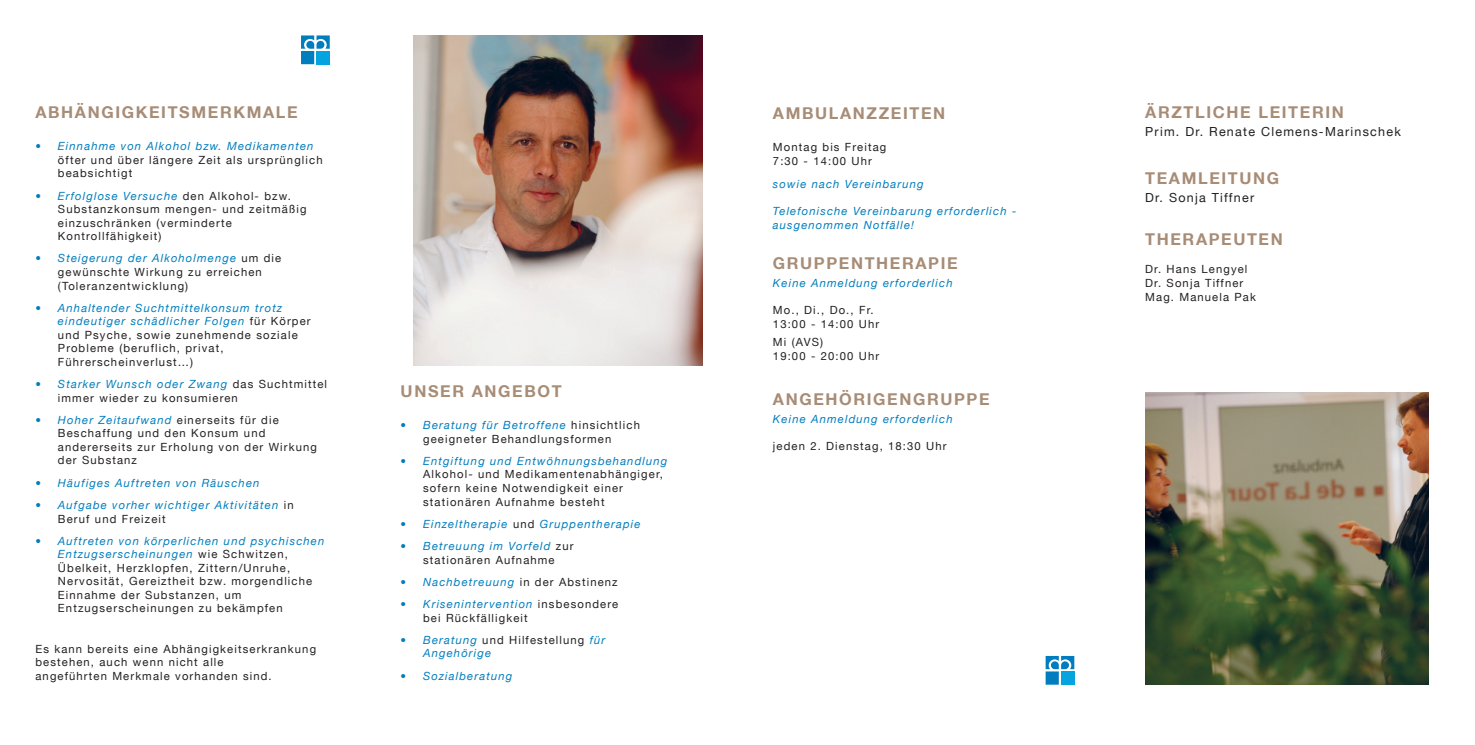
<style>
.page{position:relative;width:1475px;height:745px;background:#fff}
.page>*{position:absolute;margin:0;border:0;box-sizing:border-box;transform-origin:0 0}
.t1{font:700 16.25px "Helvetica Neue LT";letter-spacing:.1em;color:#a78c76}
.t2{font:12.5px "Helvetica Neue LT";letter-spacing:.1em;color:#231f20}
.t3{font:11.25px/13.5px "Helvetica Neue LT";letter-spacing:.1em;color:#231f20}
.t4{font:italic 11.25px/13.5px "Helvetica Neue LT";letter-spacing:.1em;color:#007dbe}
.s1{font-style:italic;color:#007dbe}
.s2{font-style:normal;color:#231f20}
</style>
<div class="page">
<svg style="left:301px;top:35px;width:29px;height:29px"></svg>
<div style="left:316px;top:51px;width:14px;height:13px;background:#05a4e0"></div>
<img style="left:1145px;top:392px;width:283px;height:292px">
<svg style="left:1045px;top:655px;width:29px;height:29px"></svg>
<div style="left:1060px;top:671px;width:14px;height:13px;background:#05a4e0"></div>
<img style="left:414px;top:35px;width:288px;height:330px">
<p class="t1" style="left:35px;top:102px;width:264px">ABHÄNGIGKEITSMERKMALE</p>
<p class="t3" style="left:58px;top:139px;width:266px;text-indent:-22px"><span class="s1">• Einnahme von Alkohol bzw. Medikamenten </span>öfter und über längere Zeit als ursprünglich beabsichtigt</p>
<p class="t3" style="left:58px;top:189px;width:250px;text-indent:-22px"><span class="s1">• Erfolglose Versuche</span> den Alkohol- bzw.<br>Substanzkonsum mengen- und zeitmäßig einzuschränken (verminderte<br>Kontrollfähigkeit)</p>
<p class="t3" style="left:58px;top:251px;width:225px;text-indent:-22px"><span class="s1">• Steigerung der Alkoholmenge</span> um die gewünschte Wirkung zu erreichen (Toleranzentwicklung)</p>
<p class="t3" style="left:58px;top:301px;width:254px;text-indent:-22px"><span class="s1">• Anhaltender Suchtmittelkonsum trotz eindeutiger schädlicher Folgen</span> für Körper und Psyche, sowie zunehmende soziale Probleme (beruflich, privat, Führerscheinverlust…)</p>
<p class="t3" style="left:58px;top:377px;width:271px;text-indent:-22px"><span class="s1">• Starker Wunsch oder Zwang</span> das Suchtmittel immer wieder zu konsumieren</p>
<p class="t3" style="left:58px;top:413px;width:260px;text-indent:-22px"><span class="s1">• Hoher Zeitaufwand</span> einerseits für die<br>Beschaffung und den Konsum und andererseits zur Erholung von der Wirkung der Substanz</p>
<p class="t4" style="left:35px;top:475px;width:225px">• Häufiges Auftreten von Räuschen</p>
<p class="t4" style="left:58px;top:497px;width:237px;text-indent:-22px">• Aufgabe vorher wichtiger Aktivitäten <span class="s2">in<br>Beruf und Freizeit</span></p>
<p class="t3" style="left:58px;top:533px;width:268px;text-indent:-22px"><span class="s1">• Auftreten von körperlichen und psychischen Entzugserscheinungen</span> wie Schwitzen, Übelkeit, Herzklopfen, Zittern/Unruhe, Nervosität, Gereiztheit bzw. morgendliche Einnahme der Substanzen, um Entzugserscheinungen zu bekämpfen</p>
<p class="t3" style="left:35px;top:641px;width:282px">Es kann bereits eine Abhängigkeitserkrankung</p>
<p class="t3" style="left:35px;top:655px;width:190px">bestehen, auch wenn nicht alle</p>
<p class="t3" style="left:35px;top:668px;width:238px">angeführten Merkmale vorhanden sind.</p>
<p class="t1" style="left:400px;top:381px;width:162px">UNSER ANGEBOT</p>
<p class="t3" style="left:400px;top:418px;width:241px;text-align:center"><span class="s1">• Beratung für Betroffene</span> hinsichtlich geeigneter Behandlungsformen</p>
<p class="t3" style="left:423px;top:453px;width:246px;text-indent:-22px"><span class="s1">• Entgiftung und Entwöhnungsbehandlung </span>Alkohol- und Medikamentenabhängiger, sofern keine Notwendigkeit einer stationären Aufnahme besteht</p>
<p class="t4" style="left:400px;top:516px;width:241px">• Einzeltherapie <span class="s2">und</span> Gruppentherapie</p>
<p class="t3" style="left:400px;top:538px;width:174px;text-align:center"><span class="s1">• Betreuung im Vorfeld</span> zur stationären Aufnahme</p>
<p class="t4" style="left:400px;top:574px;width:218px">• Nachbetreuung <span class="s2">in der Abstinenz</span></p>
<p class="t3" style="left:423px;top:596px;width:196px;text-indent:-22px"><span class="s1">• Krisenintervention</span> insbesondere bei Rückfälligkeit</p>
<p class="t4" style="left:423px;top:632px;width:184px;text-indent:-22px">• Beratung <span class="s2">und Hilfestellung</span> für<br>Angehörige</p>
<p class="t4" style="left:400px;top:668px;width:113px">• Sozialberatung</p>
<p class="t1" style="left:772px;top:103px;width:174px">AMBULANZZEITEN</p>
<p class="t3" style="left:772px;top:140px;width:115px">Montag bis Freitag</p>
<p class="t3" style="left:772px;top:154px;width:100px">7:30 - 14:00 Uhr</p>
<p class="t4" style="left:772px;top:177px;width:152px">sowie nach Vereinbarung</p>
<p class="t4" style="left:772px;top:204px;width:245px">Telefonische Vereinbarung erforderlich - ausgenommen Notfälle!</p>
<p class="t1" style="left:772px;top:253px;width:186px">GRUPPENTHERAPIE</p>
<p class="t4" style="left:772px;top:276px;width:181px">Keine Anmeldung erforderlich</p>
<p class="t3" style="left:772px;top:303px;width:108px">Mo., Di., Do., Fr.<br>13:00 - 14:00 Uhr</p>
<p class="t3" style="left:772px;top:335px;width:52px">Mi (AVS)</p>
<p class="t3" style="left:772px;top:349px;width:108px">19:00 - 20:00 Uhr</p>
<p class="t1" style="left:772px;top:388px;width:218px">ANGEHÖRIGENGRUPPE</p>
<p class="t4" style="left:772px;top:411px;width:181px">Keine Anmeldung erforderlich</p>
<p class="t3" style="left:772px;top:438px;width:175px">jeden 2. Dienstag, 18:30 Uhr</p>
<p class="t1" style="left:1144px;top:102px;width:200px">ÄRZTLICHE LEITERIN</p>
<p class="t2" style="left:1144px;top:124px;width:257px">Prim. Dr. Renate Clemens-Marinschek</p>
<p class="t1" style="left:1144px;top:168px;width:135px">TEAMLEITUNG</p>
<p class="t2" style="left:1144px;top:190px;width:110px">Dr. Sonja Tiffner</p>
<p class="t1" style="left:1144px;top:229px;width:139px">THERAPEUTEN</p>
<p class="t3" style="left:1144px;top:262px;width:104px">Dr. Hans Lengyel</p>
<p class="t3" style="left:1144px;top:276px;width:100px">Dr. Sonja Tiffner</p>
<p class="t3" style="left:1144px;top:289px;width:112px">Mag. Manuela Pak</p>
</div>
